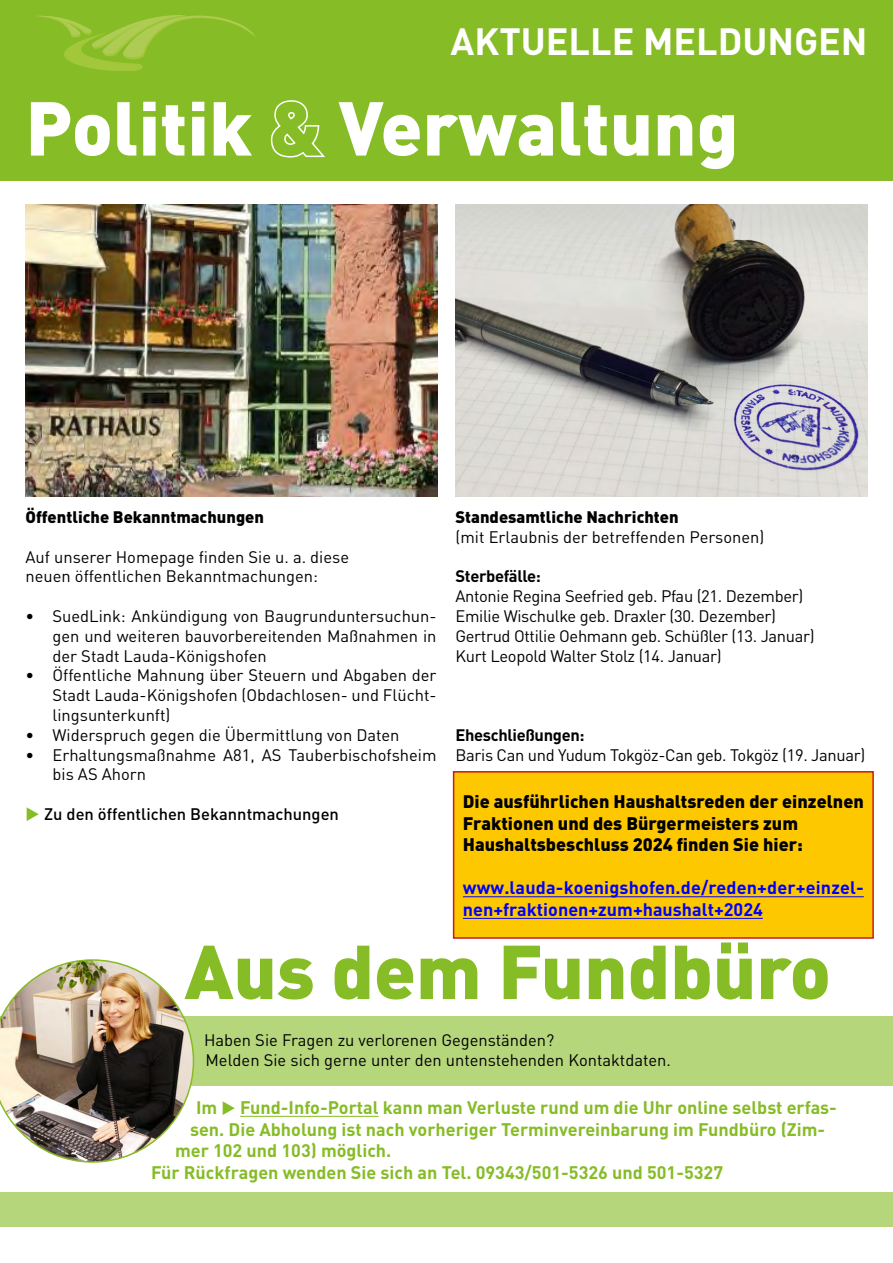
<style>
.page{position:relative;width:893px;height:1263px;background:#fff}
.page>*{position:absolute;margin:0;border:0;box-sizing:border-box;transform-origin:0 0}
.t1{font:900 75px "DIN Pro";color:#fff}
.t2{font:900 75px "DIN Pro";color:#86bc25}
.t3{font:700 37.5px "DIN Pro";color:#fff}
.t4{font:700 18px "DIN Pro";color:#86bc25}
.t5{font:900 18px/21.6px "DIN Pro";color:#000}
.t6{font:700 18px/21.6px "DIN Pro";letter-spacing:.005em;color:#00f}
.t7{font:16.5px/19.8px "DIN Pro";color:#000}
.t8{font:16.5px/19.8px "DIN Pro";letter-spacing:-.02em;color:#000}
.t9{font:900 16.5px "DIN Pro";color:#000}
.t10{font:500 16.5px "DIN Pro";color:#000}
.t11{font:700 16.5px "DIN Pro";letter-spacing:-.02em;color:#000}
.s1{color:#86bc25}
</style>
<div class="page">
<div style="left:0;top:0;width:893px;height:180px;background:#86bc25"></div>
<svg style="left:38px;top:15px;width:217px;height:56px"></svg>
<img style="left:455px;top:204px;width:412px;height:292px">
<img style="left:26px;top:204px;width:411px;height:292px">
<div style="left:0;top:1016px;width:893px;height:210px;background:#b6d67c"></div>
<div style="left:0;top:1086px;width:893px;height:105px;background:#fff"></div>
<hr style="left:240px;top:1116px;width:139px;height:1px;background:#86bc25">
<img style="left:0;top:959px;width:194px;height:204px">
<div style="left:454px;top:772px;width:419px;height:166px;background:#fec800"></div>
<hr style="left:463px;top:896px;width:401px;height:1px;background:#00f">
<hr style="left:463px;top:918px;width:300px;height:1px;background:#00f">
<div style="left:453px;top:771px;width:421px;height:168px;border:2px solid #cd1719"></div>
<h2 class="t3" style="left:451px;top:15px;width:418px">AKTUELLE MELDUNGEN</h2>
<h1 class="t1" style="left:26px;top:77px;width:715px">Politik &amp; Verwaltung</h1>
<p class="t9" style="left:26px;top:506px;width:240px">Öffentliche Bekanntmachungen</p>
<p class="t7" style="left:26px;top:546px;width:325px">Auf unserer Homepage finden Sie u. a. diese neuen öffentlichen Bekanntmachungen:</p>
<p class="t7" style="left:53px;top:605px;width:386px;text-align:justify;text-indent:-27px">• SuedLink: Ankündigung von Baugrunduntersuchun&shy;gen und weiteren bauvorbereitenden Maßnahmen in der Stadt Lauda-Königshofen</p>
<p class="t7" style="left:53px;top:665px;width:386px;text-align:justify;text-indent:-27px">• Öffentliche Mahnung über Steuern und Abgaben der Stadt Lauda-Königshofen (Obdachlosen- und Flücht&shy;lingsunterkunft)</p>
<p class="t7" style="left:26px;top:724px;width:376px">• Widerspruch gegen die Übermittlung von Daten</p>
<p class="t7" style="left:53px;top:744px;width:386px;text-indent:-27px">• Erhaltungsmaßnahme A81, AS Tauberbischofsheim bis AS Ahorn</p>
<p class="t10" style="left:26px;top:803px;width:315px"><span class="s1">◆</span> Zu den öffentlichen Bekanntmachungen</p>
<p class="t9" style="left:455px;top:506px;width:225px">Standesamtliche Nachrichten</p>
<p class="t7" style="left:455px;top:526px;width:310px">(mit Erlaubnis der betreffenden Personen)</p>
<p class="t11" style="left:455px;top:565px;width:87px">Sterbefälle:</p>
<p class="t8" style="left:455px;top:586px;width:361px">Antonie Regina Seefried geb. Pfau (21. Dezember)<br>Emilie Wischulke geb. Draxler (30. Dezember)<br>Gertrud Ottilie Oehmann geb. Schüßler (13. Januar)<br>Kurt Leopold Walter Stolz (14. Januar)</p>
<p class="t11" style="left:455px;top:723px;width:131px">Eheschließungen:</p>
<p class="t8" style="left:455px;top:744px;width:411px">Baris Can und Yudum Tokgöz-Can geb. Tokgöz (19. Januar)</p>
<p class="t5" style="left:463px;top:790px;width:402px">Die ausführlichen Haushaltsreden der einzelnen<br>Fraktionen und des Bürgermeisters zum<br>Haushaltsbeschluss 2024 finden Sie hier:</p>
<p class="t6" style="left:463px;top:876px;width:402px">www.lauda-koenigshofen.de/reden+der+einzel&shy;nen+fraktionen+zum+haushalt+2024</p>
<h1 class="t2" style="left:185px;top:921px;width:648px">Aus dem Fundbüro</h1>
<p class="t7" style="left:204px;top:1029px;width:468px">Haben Sie Fragen zu verlorenen Gegenständen?<br>Melden Sie sich gerne unter den untenstehenden Kontaktdaten.</p>
<p class="t4" style="left:196px;top:1095px;width:642px">Im ◆ Fund-Info-Portal kann man Verluste rund um die Uhr online selbst erfas-</p>
<p class="t4" style="left:190px;top:1117px;width:637px">sen. Die Abholung ist nach vorheriger Terminvereinbarung im Fundbüro (Zim-</p>
<p class="t4" style="left:175px;top:1138px;width:218px">mer 102 und 103) möglich.</p>
<p class="t4" style="left:151px;top:1160px;width:574px">Für Rückfragen wenden Sie sich an Tel. 09343/501-5326 und 501-5327</p>
</div>
